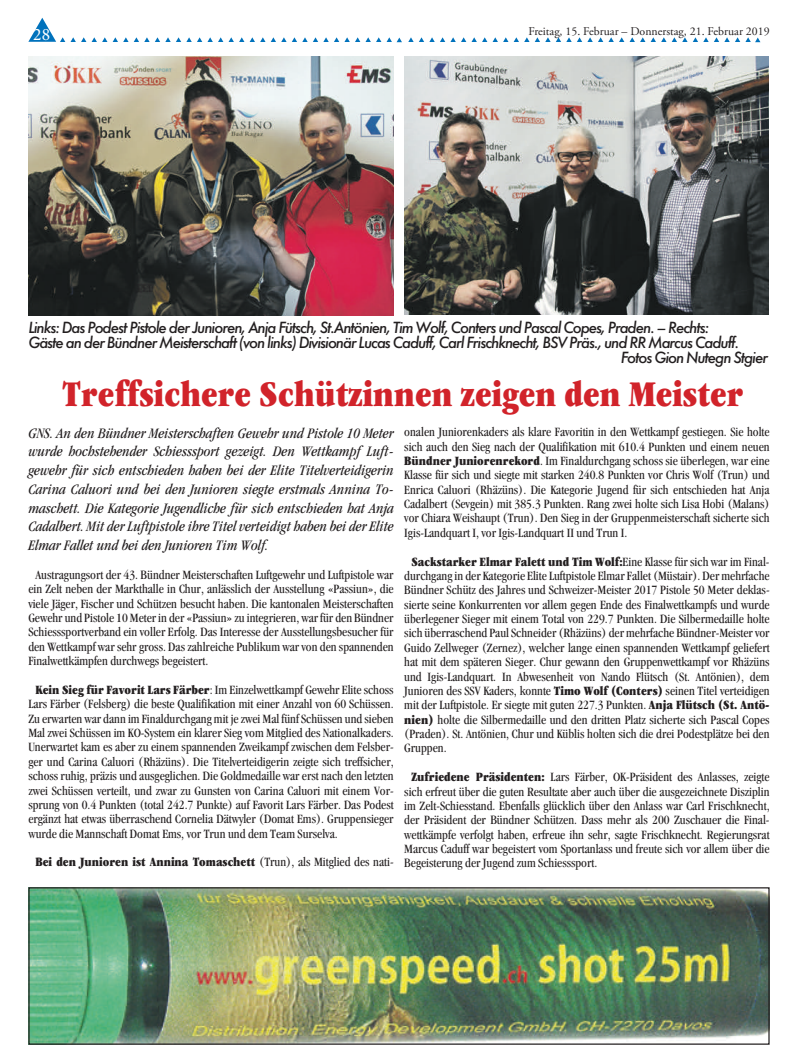
<style>
.page{position:relative;width:798px;height:1063px;background:#fff}
.page>*{position:absolute;margin:0;border:0;box-sizing:border-box;transform-origin:0 0}
.t1{font:ultra-condensed 37.5px "Garamond";color:#d1232a}
.t2{font:17.5px "Minion Pro";color:#fff}
.t3{font:italic condensed 15px/18.8px "Garamond";color:#231f20;text-align:justify}
.t4{font:italic 500 15px "Futura";letter-spacing:-.07em;color:#231f20}
.t5{font:condensed 13.12px/14.4px "Garamond";color:#231f20;text-align:justify}
.t6{font:ultra-condensed 13.12px "Garamond";color:#231f20}
.t7{font:11.88px "Adobe Garamond Pro";color:#231f20}
.s1{font-stretch:ultra-condensed}
.s2{font-stretch:condensed}
</style>
<div class="page">
<svg style="left:113px;top:37px;width:15px;height:5px"></svg>
<svg style="left:134px;top:37px;width:15px;height:5px"></svg>
<svg style="left:155px;top:37px;width:152px;height:5px"></svg>
<svg style="left:313px;top:37px;width:15px;height:5px"></svg>
<svg style="left:334px;top:37px;width:15px;height:5px"></svg>
<svg style="left:28px;top:18px;width:79px;height:24px"></svg>
<svg style="left:355px;top:37px;width:47px;height:5px"></svg>
<svg style="left:408px;top:37px;width:47px;height:5px"></svg>
<svg style="left:461px;top:37px;width:15px;height:5px"></svg>
<svg style="left:482px;top:37px;width:15px;height:5px"></svg>
<svg style="left:503px;top:37px;width:152px;height:5px"></svg>
<svg style="left:661px;top:37px;width:15px;height:5px"></svg>
<svg style="left:682px;top:37px;width:15px;height:5px"></svg>
<svg style="left:703px;top:37px;width:57px;height:5px"></svg>
<img style="left:30px;top:889px;width:737px;height:154px">
<div style="left:28px;top:887px;width:741px;height:158px;border:1px solid #231f20"></div>
<img style="left:28px;top:57px;width:365px;height:258px">
<img style="left:404px;top:56px;width:364px;height:259px">
<h2 class="t2" style="left:33px;top:22px;width:18px">28</h2>
<p class="t7" style="left:528px;top:24px;width:242px">Freitag, 15. Februar – Donnerstag, 21. Februar 2019</p>
<p class="t4" style="left:28px;top:317px;width:682px">Links: Das Podest Pistole der Junioren, Anja Fütsch, St.Antönien, Tim Wolf, Conters und Pascal Copes, Praden. – Rechts:</p>
<p class="t4" style="left:28px;top:332px;width:712px">Gäste an der Bündner Meisterschaft (von links) Divisionär Lucas Caduff, Carl Frischknecht, BSV Präs., und RR Marcus Caduff.</p>
<p class="t4" style="left:620px;top:347px;width:149px">Fotos Gion Nutegn Stgier</p>
<h1 class="t1" style="left:62px;top:373px;width:682px">Treffsichere Schützinnen zeigen den Meister</h1>
<p class="t3" style="left:28px;top:424px;width:367px">GNS. An den Bündner Meisterschaften Gewehr und Pistole 10 Meter wurde hochstehender Schiesssport gezeigt. Den Wettkampf Luft&shy;gewehr für sich entschieden haben bei der Elite Titelverteidigerin Carina Caluori und bei den Junioren siegte erstmals Annina To&shy;maschett. Die Kategorie Jugendliche für sich entschieden hat Anja Cadalbert. Mit der Luftpistole ihre Titel verteidigt haben bei der Elite Elmar Fallet und bei den Junioren Tim Wolf.</p>
<p class="t5" style="left:28px;top:567px;width:367px;text-indent:7px">Austragungsort der 43. Bündner Meisterschaften Luftgewehr und Luftpistole war ein Zelt neben der Markthalle in Chur, anlässlich der Ausstellung «Passiun», die viele Jäger, Fischer und Schützen besucht haben. Die kantonalen Meisterschaften Gewehr und Pistole 10 Meter in der «Passiun» zu integrieren, war für den Bündner Schiesssportverband ein voller Erfolg. Das Interesse der Ausstellungsbesucher für den Wettkampf war sehr gross. Das zahlreiche Publikum war von den spannenden Finalwettkämpfen durchwegs begeistert.</p>
<p class="t5" style="left:28px;top:682px;width:367px;text-indent:7px"><span class="s1">Kein Sieg für Favorit Lars Färber</span>: Im Einzelwettkampf Gewehr Elite schoss Lars Färber (Felsberg) die beste Qualifikation mit einer Anzahl von 60 Schüssen.<br>Zu erwarten war dann im Finaldurchgang mit je zwei Mal fünf Schüssen und sieben Mal zwei Schüssen im KO-System ein klarer Sieg vom Mitglied des Nationalkaders.<br>Unerwartet kam es aber zu einem spannenden Zweikampf zwischen dem Felsber&shy;ger und Carina Caluori (Rhäzüns). Die Titelverteidigerin zeigte sich treffsicher, schoss ruhig, präzis und ausgeglichen. Die Goldmedaille war erst nach den letzten zwei Schüssen verteilt, und zwar zu Gunsten von Carina Caluori mit einem Vor&shy;sprung von 0.4 Punkten (total 242.7 Punkte) auf Favorit Lars Färber. Das Podest ergänzt hat etwas überraschend Cornelia Dätwyler (Domat Ems). Gruppensieger wurde die Mannschaft Domat Ems, vor Trun und dem Team Surselva.</p>
<p class="t6" style="left:35px;top:855px;width:359px">Bei den Junioren ist Annina Tomaschett <span class="s2">(Trun), als Mitglied des nati-</span></p>
<p class="t5" style="left:404px;top:425px;width:367px">onalen Juniorenkaders als klare Favoritin in den Wettkampf gestiegen. Sie holte sich auch den Sieg nach der Qualifikation mit 610.4 Punkten und einem neuen <span class="s1">Bündner Juniorenrekord</span>. Im Finaldurchgang schoss sie überlegen, war eine Klasse für sich und siegte mit starken 240.8 Punkten vor Chris Wolf (Trun) und Enrica Caluori (Rhäzüns). Die Kategorie Jugend für sich entschieden hat Anja Cadalbert (Sevgein) mit 385.3 Punkten. Rang zwei holte sich Lisa Hobi (Malans) vor Chiara Weishaupt (Trun). Den Sieg in der Gruppenmeisterschaft sicherte sich Igis-Landquart I, vor Igis-Landquart II und Trun I.</p>
<p class="t5" style="left:404px;top:554px;width:366px;text-indent:7px"><span class="s1">Sackstarker Elmar Falett und Tim Wolf:</span>Eine Klasse für sich war im Final&shy;durchgang in der Kategorie Elite Luftpistole Elmar Fallet (Müstair). Der mehrfache Bündner Schütz des Jahres und Schweizer-Meister 2017 Pistole 50 Meter deklas&shy;sierte seine Konkurrenten vor allem gegen Ende des Finalwettkampfs und wurde überlegener Sieger mit einem Total von 229.7 Punkten. Die Silbermedaille holte sich überraschend Paul Schneider (Rhäzüns) der mehrfache Bündner-Meister vor Guido Zellweger (Zernez), welcher lange einen spannenden Wettkampf geliefert hat mit dem späteren Sieger. Chur gewann den Gruppenwettkampf vor Rhäzüns und Igis-Landquart. In Abwesenheit von Nando Flütsch (St. Antönien), dem Junioren des SSV Kaders, konnte <span class="s1">Timo Wolf (Conters)</span> seinen Titel verteidigen mit der Luftpistole. Er siegte mit guten 227.3 Punkten. <span class="s1">Anja Flütsch (St. Antö&shy;nien)</span> holte die Silbermedaille und den dritten Platz sicherte sich Pascal Copes (Praden). St. Antönien, Chur und Küblis holten sich die drei Podestplätze bei den Gruppen.</p>
<p class="t5" style="left:404px;top:770px;width:367px;text-indent:7px"><span class="s1">Zufriedene Präsidenten:</span> Lars Färber, OK-Präsident des Anlasses, zeigte sich erfreut über die guten Resultate aber auch über die ausgezeichnete Disziplin im Zelt-Schiesstand. Ebenfalls glücklich über den Anlass war Carl Frischknecht, der Präsident der Bündner Schützen. Dass mehr als 200 Zuschauer die Final&shy;wettkämpfe verfolgt haben, erfreue ihn sehr, sagte Frischknecht. Regierungsrat Marcus Caduff war begeistert vom Sportanlass und freute sich vor allem über die Begeisterung der Jugend zum Schiesssport.</p>
</div>
